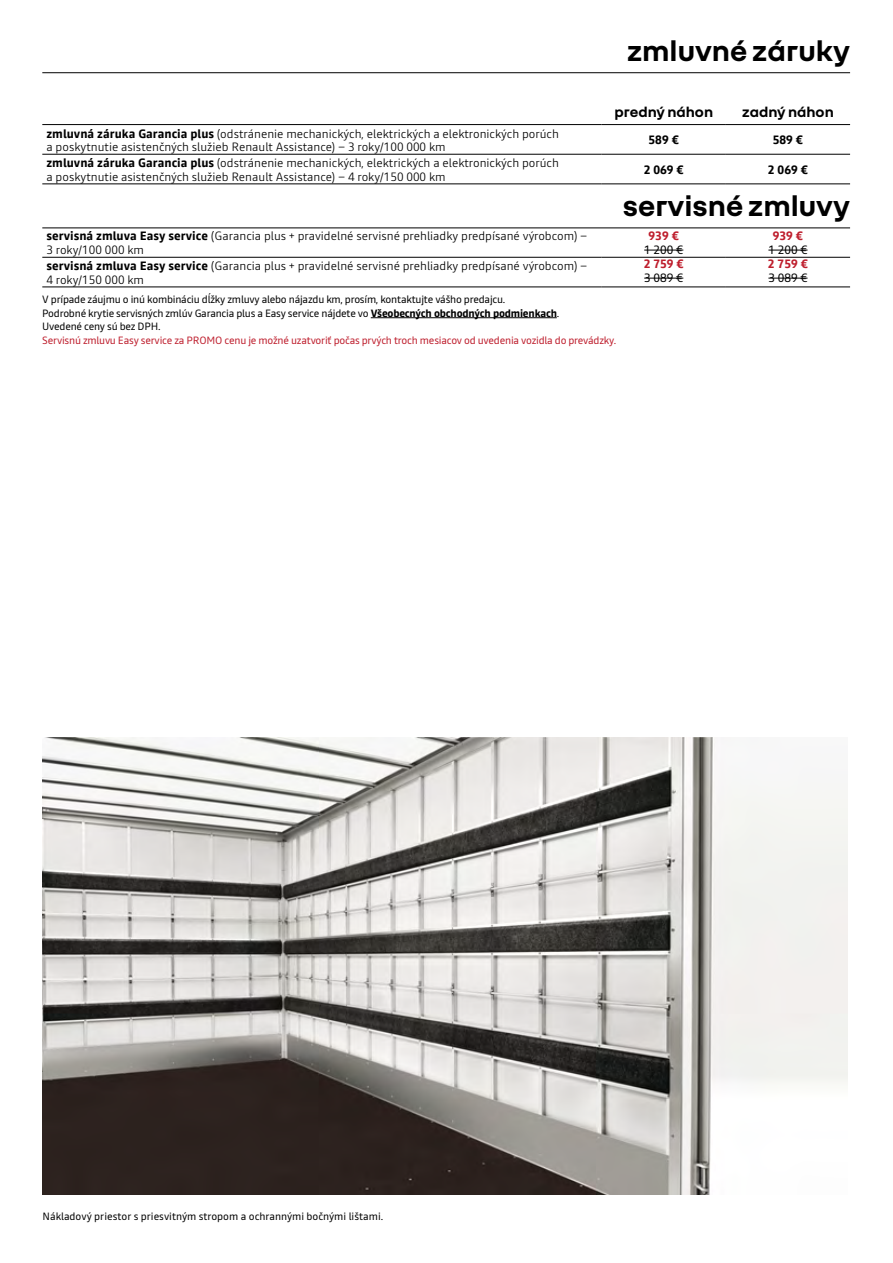
<style>
.page{position:relative;width:893px;height:1263px;background:#fff}
.page>*{position:absolute;margin:0;border:0;box-sizing:border-box;transform-origin:0 0}
.t1{font:700 30px "Nouvel R";color:#000}
.t2{font:700 15px "Nouvel R";color:#000}
.t3{font:300 12px/13.5px "Read";color:#000}
.t4{font:12px "Read";color:#000}
.t5{font:700 12px "Read";color:#000}
.t6{font:700 12px "Read";color:#be1e2d}
.t7{font:10.5px/13.5px "Read";letter-spacing:-.02em;color:#000}
.t8{font:10.5px "Read";letter-spacing:-.02em;color:#be1e2d}
.t9{font:10.5px "Read";color:#000}
.s1{font-weight:700}
</style>
<div class="page">
<img style="left:43px;top:737px;width:805px;height:458px">
<hr style="left:371px;top:317px;width:186px;height:1px;background:#000">
<hr style="left:42px;top:124px;width:560px;height:1px;background:#000">
<hr style="left:602px;top:154px;width:124px;height:1px;background:#000">
<hr style="left:726px;top:154px;width:124px;height:1px;background:#000">
<hr style="left:42px;top:154px;width:560px;height:1px;background:#000">
<hr style="left:42px;top:257px;width:560px;height:1px;background:#000">
<hr style="left:602px;top:124px;width:124px;height:1px;background:#000">
<hr style="left:726px;top:124px;width:124px;height:1px;background:#000">
<hr style="left:42px;top:287px;width:560px;height:1px;background:#000">
<hr style="left:42px;top:183px;width:560px;height:1px;background:#000">
<hr style="left:602px;top:183px;width:124px;height:1px;background:#000">
<hr style="left:726px;top:183px;width:124px;height:1px;background:#000">
<hr style="left:602px;top:257px;width:124px;height:1px;background:#000">
<hr style="left:726px;top:257px;width:124px;height:1px;background:#000">
<hr style="left:602px;top:287px;width:124px;height:1px;background:#000">
<hr style="left:726px;top:287px;width:124px;height:1px;background:#000">
<hr style="left:42px;top:72px;width:808px;height:1px;background:#000">
<hr style="left:42px;top:227px;width:808px;height:1px;background:#000">
<hr style="left:644px;top:250px;width:39px;height:1px;background:#000">
<hr style="left:768px;top:250px;width:39px;height:1px;background:#000">
<hr style="left:644px;top:278px;width:39px;height:1px;background:#000">
<hr style="left:768px;top:278px;width:39px;height:1px;background:#000">
<h1 class="t1" style="left:627px;top:32px;width:225px">zmluvné záruky</h1>
<p class="t2" style="left:614px;top:102px;width:100px">predný náhon</p>
<p class="t2" style="left:742px;top:102px;width:93px">zadný náhon</p>
<p class="t3" style="left:47px;top:126px;width:514px"><span class="s1">zmluvná záruka Garancia plus</span> (odstránenie mechanických, elektrických a elektronických porúch a poskytnutie asistenčných služieb Renault Assistance) – 3 roky/100 000 km</p>
<p class="t5" style="left:649px;top:132px;width:32px">589 €</p>
<p class="t5" style="left:773px;top:132px;width:32px">589 €</p>
<p class="t3" style="left:47px;top:156px;width:514px"><span class="s1">zmluvná záruka Garancia plus</span> (odstránenie mechanických, elektrických a elektronických porúch a poskytnutie asistenčných služieb Renault Assistance) – 4 roky/150 000 km</p>
<p class="t5" style="left:644px;top:161px;width:42px">2 069 €</p>
<p class="t5" style="left:768px;top:161px;width:42px">2 069 €</p>
<h1 class="t1" style="left:623px;top:187px;width:229px">servisné zmluvy</h1>
<p class="t3" style="left:47px;top:229px;width:542px"><span class="s1">servisná zmluva Easy service</span> (Garancia plus + pravidelné servisné prehliadky predpísané výrobcom) –<br>3 roky/100 000 km</p>
<p class="t6" style="left:649px;top:227px;width:32px">939 €</p>
<p class="t6" style="left:773px;top:227px;width:32px">939 €</p>
<p class="t4" style="left:644px;top:241px;width:41px">1 200 €</p>
<p class="t4" style="left:768px;top:241px;width:41px">1 200 €</p>
<p class="t3" style="left:47px;top:259px;width:542px"><span class="s1">servisná zmluva Easy service</span> (Garancia plus + pravidelné servisné prehliadky predpísané výrobcom) –<br>4 roky/150 000 km</p>
<p class="t6" style="left:644px;top:255px;width:42px">2 759 €</p>
<p class="t6" style="left:768px;top:255px;width:42px">2 759 €</p>
<p class="t4" style="left:644px;top:270px;width:41px">3 089 €</p>
<p class="t4" style="left:768px;top:270px;width:41px">3 089 €</p>
<p class="t7" style="left:42px;top:293px;width:518px">V prípade záujmu o inú kombináciu dĺžky zmluvy alebo nájazdu km, prosím, kontaktujte vášho predajcu.<br>Podrobné krytie servisných zmlúv Garancia plus a Easy service nájdete vo <span class="s1">Všeobecných obchodných podmienkach</span>.<br>Uvedené ceny sú bez DPH.</p>
<p class="t8" style="left:42px;top:333px;width:575px">Servisnú zmluvu Easy service za PROMO cenu je možné uzatvoriť počas prvých troch mesiacov od uvedenia vozidla do prevádzky.</p>
<p class="t9" style="left:43px;top:1209px;width:342px">Nákladový priestor s priesvitným stropom a ochrannými bočnými lištami.</p>
</div>
